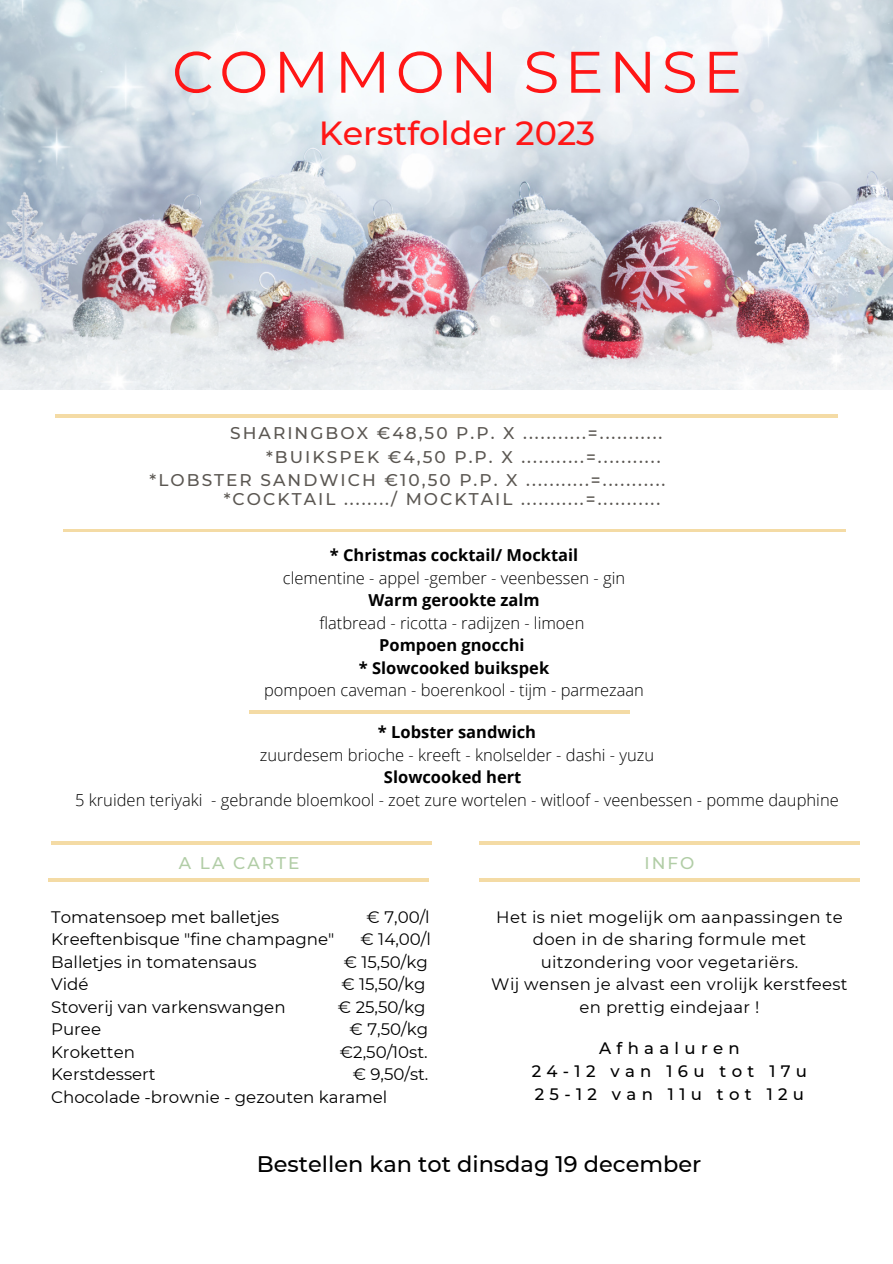
<style>
.page{position:relative;width:893px;height:1264px;background:#fff}
.page>*{position:absolute;margin:0;border:0;box-sizing:border-box;transform-origin:0 0}
.t1{font:58.35px "Montserrat";letter-spacing:.09em;color:#ff1616}
.t2{font:500 33.45px "Montserrat";color:#ff1616}
.t3{font:500 22.5px "Montserrat";color:#000}
.t4{font:500 16.95px "Montserrat";letter-spacing:.12em;color:#5b5752}
.t5{font:500 16.95px "Montserrat";letter-spacing:.12em;color:#b1cda6}
.t6{font:16.65px "Montserrat";color:#000}
.t7{font:300 16.5px "Open Sans";color:#000}
.t8{font:16.5px/22.5px "Montserrat";letter-spacing:.02em;color:#000;text-align:center}
.t9{font:700 16.5px "Open Sans";color:#000}
.t10{font:500 16.5px "Montserrat";letter-spacing:.32em;color:#000}
</style>
<div class="page">
<img style="left:0;top:0;width:892px;height:389px">
<hr style="left:55px;top:414px;width:782px;height:3px;background:#f4dba5">
<hr style="left:63px;top:529px;width:782px;height:3px;background:#f4dba5">
<hr style="left:249px;top:710px;width:381px;height:3px;background:#f4dba5">
<hr style="left:51px;top:842px;width:380px;height:2px;background:#f4dba5">
<hr style="left:48px;top:878px;width:381px;height:3px;background:#f4dba5">
<hr style="left:479px;top:842px;width:380px;height:2px;background:#f4dba5">
<hr style="left:479px;top:878px;width:380px;height:3px;background:#f4dba5">
<p class="t1" style="left:172px;top:36px;width:571px">COMMON SENSE</p>
<p class="t2" style="left:319px;top:112px;width:278px">Kerstfolder 2023</p>
<p class="t4" style="left:230px;top:422px;width:433px">SHARINGBOX €48,50 P.P. X ...........=...........</p>
<p class="t4" style="left:266px;top:446px;width:396px">*BUIKSPEK €4,50 P.P. X ...........=...........</p>
<p class="t4" style="left:150px;top:469px;width:517px">*LOBSTER SANDWICH €10,50 P.P. X ...........=...........</p>
<p class="t4" style="left:224px;top:489px;width:438px">*COCKTAIL ......../ MOCKTAIL ...........=...........</p>
<p class="t9" style="left:330px;top:544px;width:250px">* Christmas cocktail/ Mocktail</p>
<p class="t7" style="left:283px;top:566px;width:343px">clementine - appel -gember - veenbessen - gin</p>
<p class="t9" style="left:368px;top:589px;width:173px">Warm gerookte zalm</p>
<p class="t7" style="left:319px;top:611px;width:266px">flatbread - ricotta - radijzen - limoen</p>
<p class="t9" style="left:379px;top:634px;width:147px">Pompoen gnocchi</p>
<p class="t9" style="left:359px;top:656px;width:192px">* Slowcooked buikspek</p>
<p class="t7" style="left:264px;top:678px;width:381px">pompoen caveman - boerenkool - tijm - parmezaan</p>
<p class="t9" style="left:378px;top:720px;width:160px">* Lobster sandwich</p>
<p class="t7" style="left:260px;top:743px;width:396px">zuurdesem brioche - kreeft - knolselder - dashi - yuzu</p>
<p class="t9" style="left:384px;top:765px;width:139px">Slowcooked hert</p>
<p class="t7" style="left:75px;top:787px;width:765px">5 kruiden teriyaki - gebrande bloemkool - zoet zure wortelen - witloof - veenbessen - pomme dauphine</p>
<p class="t5" style="left:179px;top:852px;width:122px">A LA CARTE</p>
<p class="t5" style="left:644px;top:852px;width:52px">INFO</p>
<p class="t6" style="left:51px;top:906px;width:230px">Tomatensoep met balletjes</p>
<p class="t6" style="left:366px;top:906px;width:65px">€ 7,00/l</p>
<p class="t6" style="left:51px;top:929px;width:285px">Kreeftenbisque "fine champagne"</p>
<p class="t6" style="left:360px;top:929px;width:72px">€ 14,00/l</p>
<p class="t6" style="left:51px;top:951px;width:207px">Balletjes in tomatensaus</p>
<p class="t6" style="left:344px;top:951px;width:86px">€ 15,50/kg</p>
<p class="t6" style="left:51px;top:974px;width:39px">Vidé</p>
<p class="t6" style="left:341px;top:974px;width:86px">€ 15,50/kg</p>
<p class="t6" style="left:51px;top:996px;width:236px">Stoverij van varkenswangen</p>
<p class="t6" style="left:338px;top:996px;width:89px">€ 25,50/kg</p>
<p class="t6" style="left:51px;top:1019px;width:51px">Puree</p>
<p class="t6" style="left:349px;top:1019px;width:80px">€ 7,50/kg</p>
<p class="t6" style="left:51px;top:1041px;width:85px">Kroketten</p>
<p class="t6" style="left:340px;top:1041px;width:89px">€2,50/10st.</p>
<p class="t6" style="left:51px;top:1064px;width:106px">Kerstdessert</p>
<p class="t6" style="left:352px;top:1064px;width:77px">€ 9,50/st.</p>
<p class="t6" style="left:51px;top:1086px;width:338px">Chocolade -brownie - gezouten karamel</p>
<p class="t8" style="left:496px;top:905px;width:348px">Het is niet mogelijk om aanpassingen te doen in de sharing formule met uitzondering voor vegetariërs.</p>
<p class="t8" style="left:491px;top:973px;width:358px">Wij wensen je alvast een vrolijk kerstfeest en prettig eindejaar !</p>
<p class="t10" style="left:599px;top:1038px;width:142px">Afhaaluren</p>
<p class="t10" style="left:532px;top:1061px;width:277px">24-12 van 16u tot 17u</p>
<p class="t10" style="left:535px;top:1084px;width:271px">25-12 van 11u tot 12u</p>
<p class="t3" style="left:257px;top:1150px;width:446px">Bestellen kan tot dinsdag 19 december</p>
</div>
